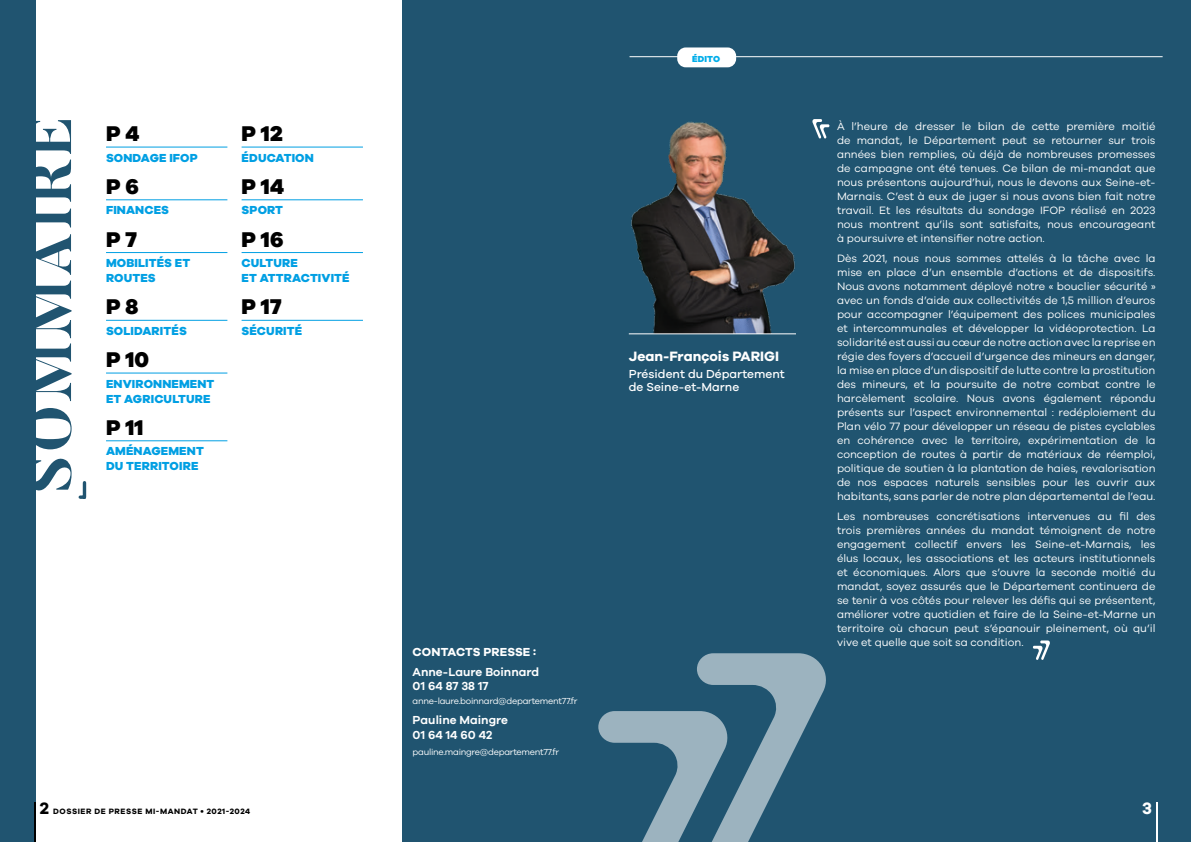
<style>
.page{position:relative;width:1191px;height:842px;background:#fff}
.page>*{position:absolute;margin:0;border:0;box-sizing:border-box;transform-origin:0 0}
.t1{font:700 60px "Butler";letter-spacing:.06em;color:#205470}
.t2{font:800 22px "Galano Grotesque";color:#000}
.t3{font:700 17px "Galano Grotesque";color:#fff}
.t4{font:700 14px "Galano Grotesque";color:#fff}
.t5{font:800 12px/15px "Galano Grotesque";letter-spacing:.01em;color:#009fe3}
.t6{font:600 12px/14.4px "Galano Grotesque";color:#fff}
.t7{font:500 12px/13.2px "Galano Grotesque";color:#fff}
.t8{font:700 12px "Galano Grotesque";letter-spacing:.01em;color:#fff}
.t9{font:11px/14px "Galano Grotesque";color:#fff;text-align:justify}
.t10{font:9px "Galano Grotesque";letter-spacing:-.03em;color:#fff}
.t11{font:800 9px "Galano Grotesque";letter-spacing:.01em;color:#00ade9}
.t12{font:700 8px "Galano Grotesque";letter-spacing:.07em;color:#000}
.s1{font-size:17px}
</style>
<div class="page">
<div style="left:403px;top:0;width:788px;height:842px;background:#205470"></div>
<svg style="left:812px;top:119px;width:17px;height:19px"></svg>
<svg style="left:1033px;top:640px;width:17px;height:20px"></svg>
<hr style="left:106px;top:147px;width:121px;height:1px;background:#009fe3">
<hr style="left:106px;top:199px;width:121px;height:1px;background:#009fe3">
<hr style="left:106px;top:252px;width:121px;height:1px;background:#009fe3">
<hr style="left:106px;top:320px;width:121px;height:1px;background:#009fe3">
<hr style="left:106px;top:373px;width:121px;height:1px;background:#009fe3">
<hr style="left:106px;top:440px;width:121px;height:1px;background:#009fe3">
<hr style="left:242px;top:147px;width:121px;height:1px;background:#009fe3">
<hr style="left:242px;top:199px;width:121px;height:1px;background:#009fe3">
<hr style="left:242px;top:252px;width:121px;height:1px;background:#009fe3">
<hr style="left:242px;top:320px;width:121px;height:1px;background:#009fe3">
<img style="left:631px;top:121px;width:164px;height:212px">
<hr style="left:629px;top:333px;width:167px;height:1px;background:#fff">
<svg style="left:598px;top:653px;width:228px;height:189px"></svg>
<hr style="left:83px;top:483px;width:3px;height:14px;background:#205470">
<svg style="left:80px;top:495px;width:4px;height:4px"></svg>
<div style="left:0;top:0;width:36px;height:842px;background:#205470"></div>
<hr style="left:629px;top:56px;width:533px;height:1px;background:#fff">
<div style="left:677px;top:47px;width:59px;height:20px;background:#fff;border-radius:9px"></div>
<hr style="left:1156px;top:802px;width:1px;height:40px;background:#fff">
<hr style="left:34px;top:802px;width:2px;height:40px;background:#000">
<p class="t11" style="left:692px;top:53px;width:29px">ÉDITO</p>
<h1 class="t1" style="left:12px;top:492px;width:378px;rotate:-90deg">SOMMAIRE</h1>
<p class="t9" style="left:837px;top:119px;width:320px">À l’heure de dresser le bilan de cette première moitié de mandat, le Département peut se retourner sur trois années bien remplies, où déjà de nombreuses promesses de campagne ont été tenues. Ce bilan de mi-mandat que nous présentons aujourd’hui, nous le devons aux Seine-et-Marnais. C’est à eux de juger si nous avons bien fait notre travail. Et les résultats du sondage IFOP réalisé en 2023 nous montrent qu’ils sont satisfaits, nous encourageant à poursuivre et intensifier notre action.</p>
<h2 class="t2" style="left:242px;top:120px;width:43px">P 12</h2>
<p class="t5" style="left:242px;top:150px;width:74px">ÉDUCATION</p>
<h2 class="t2" style="left:242px;top:172px;width:44px">P 14</h2>
<p class="t5" style="left:242px;top:203px;width:43px">SPORT</p>
<h2 class="t2" style="left:242px;top:225px;width:43px">P 16</h2>
<p class="t5" style="left:242px;top:255px;width:109px">CULTURE<br>ET ATTRACTIVITÉ</p>
<h2 class="t2" style="left:242px;top:293px;width:42px">P 17</h2>
<p class="t5" style="left:242px;top:323px;width:62px">SÉCURITÉ</p>
<h2 class="t2" style="left:106px;top:120px;width:35px">P 4</h2>
<p class="t5" style="left:106px;top:150px;width:93px">SONDAGE IFOP</p>
<h2 class="t2" style="left:106px;top:172px;width:34px">P 6</h2>
<p class="t5" style="left:106px;top:203px;width:64px">FINANCES</p>
<h2 class="t2" style="left:106px;top:225px;width:32px">P 7</h2>
<p class="t5" style="left:106px;top:255px;width:86px">MOBILITÉS ET<br>ROUTES</p>
<h2 class="t2" style="left:106px;top:293px;width:34px">P 8</h2>
<p class="t5" style="left:106px;top:323px;width:82px">SOLIDARITÉS</p>
<h2 class="t2" style="left:106px;top:346px;width:45px">P 10</h2>
<p class="t5" style="left:106px;top:376px;width:110px">ENVIRONNEMENT<br>ET AGRICULTURE</p>
<h2 class="t2" style="left:106px;top:413px;width:39px">P 11</h2>
<p class="t5" style="left:106px;top:443px;width:99px">AMÉNAGEMENT<br>DU TERRITOIRE</p>
<p class="t9" style="left:837px;top:251px;width:320px">Dès 2021, nous nous sommes attelés à la tâche avec la mise en place d’un ensemble d’actions et de dispositifs.<br>Nous avons notamment déployé notre « bouclier sécurité » avec un fonds d’aide aux collectivités de 1,5 million d’euros pour accompagner l’équipement des polices municipales et intercommunales et développer la vidéoprotection. La solidarité est aussi au cœur de notre action avec la reprise en régie des foyers d’accueil d’urgence des mineurs en danger, la mise en place d’un dispositif de lutte contre la prostitution des mineurs, et la poursuite de notre combat contre le harcèlement scolaire. Nous avons également répondu présents sur l’aspect environnemental : redéploiement du Plan vélo 77 pour développer un réseau de pistes cyclables en cohérence avec le territoire, expérimentation de la conception de routes à partir de matériaux de réemploi, politique de soutien à la plantation de haies, revalorisation de nos espaces naturels sensibles pour les ouvrir aux habitants, sans parler de notre plan départemental de l’eau.</p>
<p class="t9" style="left:837px;top:508px;width:320px">Les nombreuses concrétisations intervenues au fil des trois premières années du mandat témoignent de notre engagement collectif envers les Seine-et-Marnais, les élus locaux, les associations et les acteurs institutionnels et économiques. Alors que s’ouvre la seconde moitié du mandat, soyez assurés que le Département continuera de se tenir à vos côtés pour relever les défis qui se présentent, améliorer votre quotidien et faire de la Seine-et-Marne un territoire où chacun peut s’épanouir pleinement, où qu’il vive et quelle que soit sa condition.</p>
<p class="t4" style="left:629px;top:347px;width:152px">Jean-François PARIGI</p>
<p class="t7" style="left:629px;top:367px;width:158px">Président du Département de Seine-et-Marne</p>
<p class="t8" style="left:413px;top:644px;width:125px">CONTACTS PRESSE :</p>
<p class="t6" style="left:412px;top:664px;width:128px">Anne-Laure Boinnard<br>01 64 87 38 17</p>
<p class="t10" style="left:412px;top:696px;width:166px">anne-laure.boinnard@departement77.fr</p>
<p class="t6" style="left:412px;top:713px;width:97px">Pauline Maingre<br>01 64 14 60 42</p>
<p class="t10" style="left:412px;top:747px;width:148px">pauline.maingre@departement77.fr</p>
<p class="t12" style="left:40px;top:806px;width:212px"><span class="s1">2</span> DOSSIER DE PRESSE MI-MANDAT • 2021-2024</p>
<h3 class="t3" style="left:1142px;top:797px;width:11px">3</h3>
</div>
